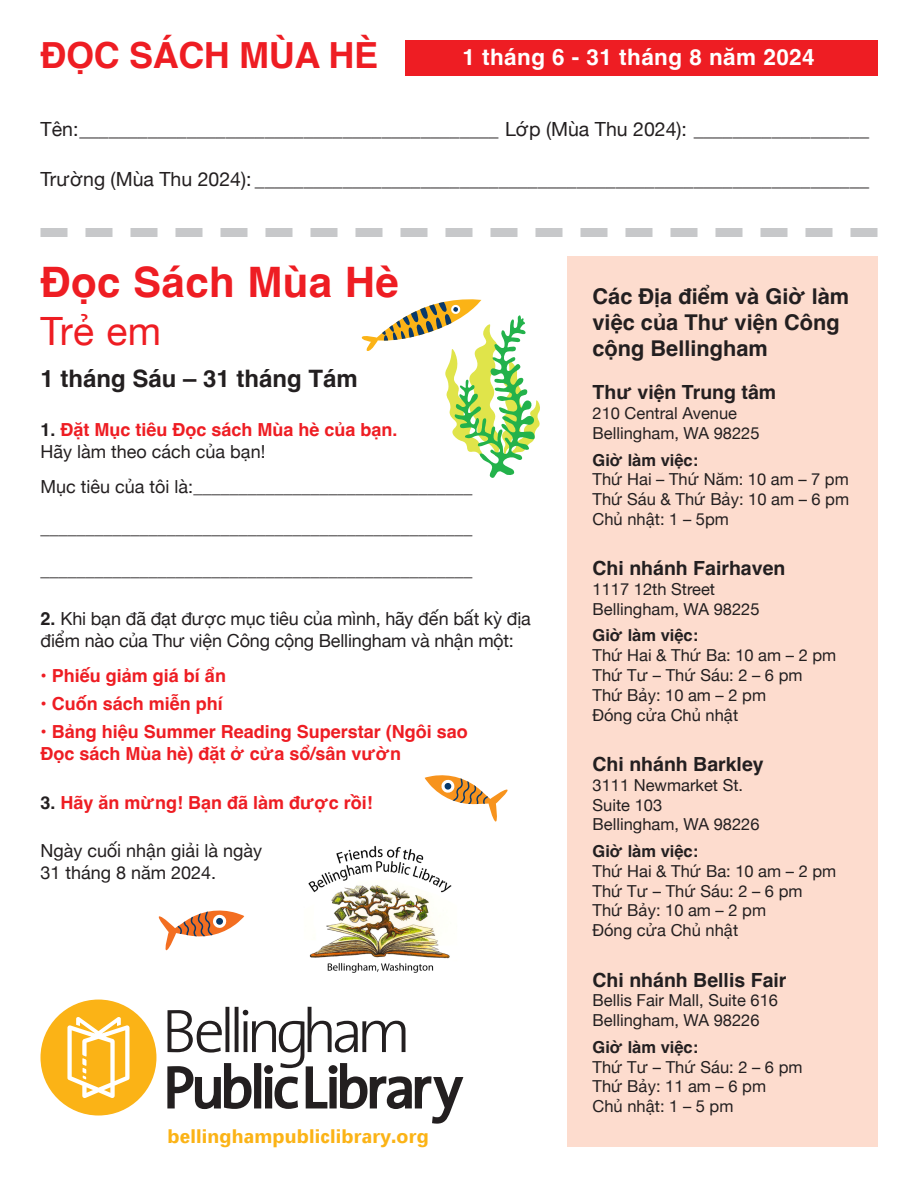
<style>
.page{position:relative;width:918px;height:1188px;background:#fff}
.page>*{position:absolute;margin:0;border:0;box-sizing:border-box;transform-origin:0 0}
.t1{font:700 42px "Helvetica";letter-spacing:.01em;color:#ee1d23}
.t2{font:39px "Helvetica Neue";color:#ee1d23}
.t3{font:700 36px "Helvetica";letter-spacing:-.01em;color:#ee1d23}
.t4{font:700 24px "Helvetica";color:#231f20}
.t5{font:700 22.5px "Helvetica";letter-spacing:.02em;color:#fff}
.t6{font:700 21.75px/26.1px "Helvetica";color:#231f20}
.t7{font:19.5px "Helvetica Neue";color:#231f20}
.t8{font:700 19.5px "Helvetica";color:#231f20}
.t9{font:700 19.5px "Ebrima";letter-spacing:.01em;color:#fbb316}
.t10{font:18px/21.6px "Helvetica Neue";letter-spacing:-.01em;color:#231f20}
.t11{font:700 18px/21.6px "Helvetica";color:#ee1d23}
.t12{font:16.5px/19.8px "Helvetica Neue";color:#231f20}
.t13{font:700 16.5px "Helvetica";color:#231f20}
.s1{color:#231f20}
.s2{font-family:"Helvetica Neue";font-weight:400;color:#231f20}
.s3{font-family:"Helvetica";font-weight:700}
</style>
<div class="page">
<div style="left:405px;top:40px;width:473px;height:36px;background:#ee1d23"></div>
<div style="left:567px;top:256px;width:311px;height:892px;background:#fddcce"></div>
<svg style="left:40px;top:228px;width:838px;height:9px"></svg>
<svg style="left:361px;top:299px;width:179px;height:179px"></svg>
<svg style="left:167px;top:1007px;width:296px;height:117px"></svg>
<div style="left:40px;top:1000px;width:116px;height:116px;background:#fbb316;border-radius:50%"></div>
<svg style="left:67px;top:1017px;width:63px;height:81px"></svg>
<img style="left:308px;top:845px;width:144px;height:128px">
<svg style="left:158px;top:910px;width:86px;height:41px"></svg>
<svg style="left:425px;top:775px;width:83px;height:47px"></svg>
<p class="t3" style="left:40px;top:33px;width:339px">ĐỌC SÁCH MÙA HÈ</p>
<p class="t5" style="left:462px;top:44px;width:354px">1 tháng 6 - 31 tháng 8 năm 2024</p>
<p class="t7" style="left:40px;top:115px;width:830px">Tên:___________________________________________ Lớp (Mùa Thu 2024): __________________</p>
<p class="t7" style="left:40px;top:165px;width:830px">Trường (Mùa Thu 2024): _______________________________________________________________</p>
<p class="t1" style="left:40px;top:257px;width:360px">Đọc Sách Mùa Hè</p>
<p class="t2" style="left:40px;top:303px;width:122px">Trẻ em</p>
<p class="t4" style="left:40px;top:364px;width:319px">1 tháng Sáu – 31 tháng Tám</p>
<p class="t11" style="left:40px;top:421px;width:359px"><span class="s1">1.</span> Đặt Mục tiêu Đọc sách Mùa hè của bạn.<br><span class="s2">Hãy làm theo cách của bạn!</span></p>
<p class="t10" style="left:40px;top:476px;width:433px">Mục tiêu của tôi là:_______________________________</p>
<p class="t10" style="left:40px;top:518px;width:433px">________________________________________________</p>
<p class="t10" style="left:40px;top:560px;width:433px">________________________________________________</p>
<p class="t10" style="left:40px;top:609px;width:492px"><span class="s3">2.</span> Khi bạn đã đạt được mục tiêu của mình, hãy đến bất kỳ địa điểm nào của Thư viện Công cộng Bellingham và nhận một:</p>
<p class="t11" style="left:40px;top:666px;width:187px">• Phiếu giảm giá bí ẩn</p>
<p class="t11" style="left:40px;top:695px;width:184px">• Cuốn sách miễn phí</p>
<p class="t11" style="left:40px;top:723px;width:429px">• Bảng hiệu Summer Reading Superstar (Ngôi sao<br>Đọc sách Mùa hè) đặt ở cửa sổ/sân vườn</p>
<p class="t11" style="left:40px;top:793px;width:334px"><span class="s1">3.</span> Hãy ăn mừng! Bạn đã làm được rồi!</p>
<p class="t10" style="left:40px;top:841px;width:223px">Ngày cuối nhận giải là ngày<br>31 tháng 8 năm 2024.</p>
<p class="t9" style="left:167px;top:1120px;width:263px">bellinghampubliclibrary.org</p>
<p class="t6" style="left:593px;top:285px;width:258px">Các Địa điểm và Giờ làm việc của Thư viện Công cộng Bellingham</p>
<p class="t8" style="left:593px;top:381px;width:185px">Thư viện Trung tâm</p>
<p class="t12" style="left:593px;top:404px;width:169px">210 Central Avenue<br>Bellingham, WA 98225</p>
<p class="t13" style="left:593px;top:450px;width:107px">Giờ làm việc:</p>
<p class="t12" style="left:593px;top:471px;width:258px">Thứ Hai – Thứ Năm: 10 am – 7 pm</p>
<p class="t12" style="left:593px;top:490px;width:258px">Thứ Sáu &amp; Thứ Bảy: 10 am – 6 pm</p>
<p class="t12" style="left:593px;top:510px;width:138px">Chủ nhật: 1 – 5pm</p>
<p class="t8" style="left:593px;top:557px;width:194px">Chi nhánh Fairhaven</p>
<p class="t12" style="left:593px;top:580px;width:169px">1117 12th Street<br>Bellingham, WA 98225</p>
<p class="t13" style="left:593px;top:626px;width:107px">Giờ làm việc:</p>
<p class="t12" style="left:593px;top:646px;width:245px">Thứ Hai &amp; Thứ Ba: 10 am – 2 pm</p>
<p class="t12" style="left:593px;top:666px;width:212px">Thứ Tư – Thứ Sáu: 2 – 6 pm</p>
<p class="t12" style="left:593px;top:686px;width:175px">Thứ Bảy: 10 am – 2 pm</p>
<p class="t12" style="left:593px;top:706px;width:147px">Đóng cửa Chủ nhật</p>
<p class="t8" style="left:593px;top:752px;width:173px">Chi nhánh Barkley</p>
<p class="t12" style="left:593px;top:776px;width:169px">3111 Newmarket St.<br>Suite 103<br>Bellingham, WA 98226</p>
<p class="t13" style="left:593px;top:841px;width:107px">Giờ làm việc:</p>
<p class="t12" style="left:593px;top:862px;width:245px">Thứ Hai &amp; Thứ Ba: 10 am – 2 pm</p>
<p class="t12" style="left:593px;top:882px;width:212px">Thứ Tư – Thứ Sáu: 2 – 6 pm</p>
<p class="t12" style="left:593px;top:902px;width:175px">Thứ Bảy: 10 am – 2 pm</p>
<p class="t12" style="left:593px;top:921px;width:147px">Đóng cửa Chủ nhật</p>
<p class="t8" style="left:593px;top:968px;width:195px">Chi nhánh Bellis Fair</p>
<p class="t12" style="left:593px;top:992px;width:187px">Bellis Fair Mall, Suite 616<br>Bellingham, WA 98226</p>
<p class="t13" style="left:593px;top:1037px;width:107px">Giờ làm việc:</p>
<p class="t12" style="left:593px;top:1058px;width:212px">Thứ Tư – Thứ Sáu: 2 – 6 pm</p>
<p class="t12" style="left:593px;top:1078px;width:175px">Thứ Bảy: 11 am – 6 pm</p>
<p class="t12" style="left:593px;top:1097px;width:142px">Chủ nhật: 1 – 5 pm</p>
</div>
